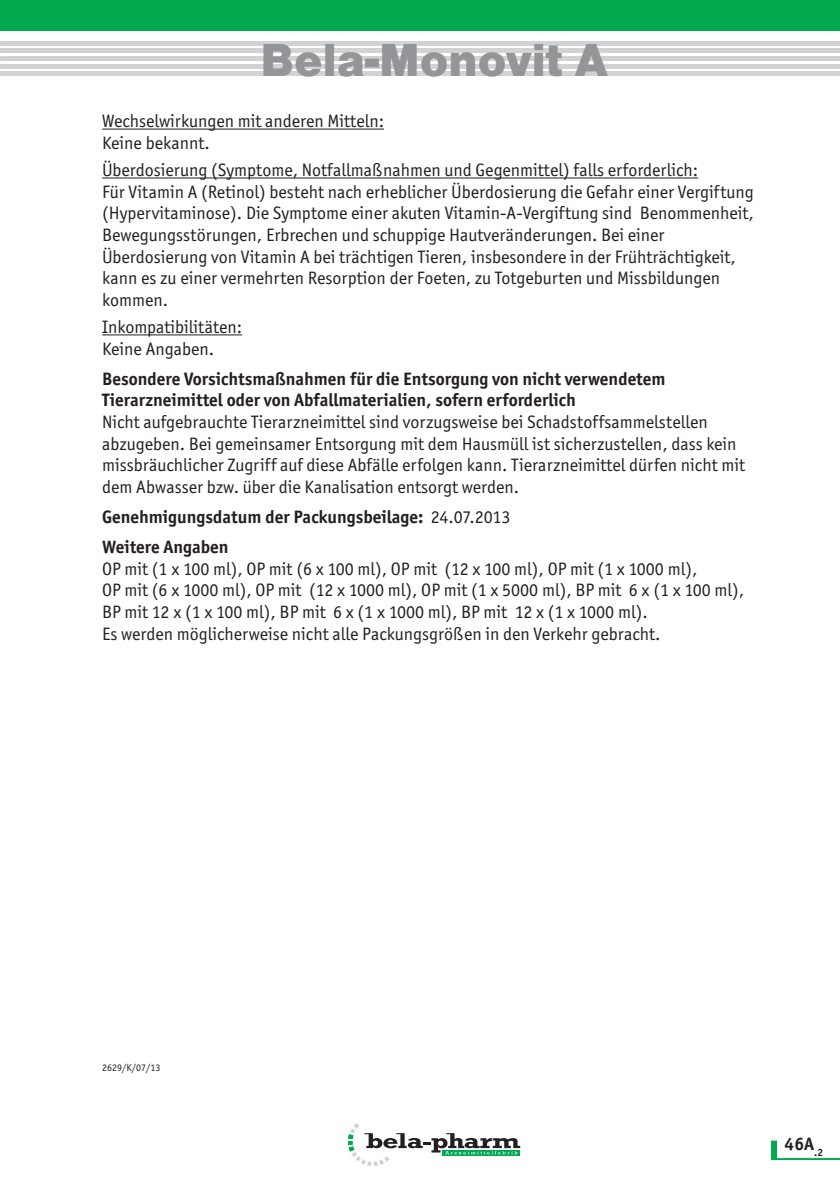
<style>
.page{position:relative;width:840px;height:1191px;background:#fff}
.page>*{position:absolute;margin:0;border:0;box-sizing:border-box;transform-origin:0 0}
.Produktname_2_Seite{font:48px "Nimbus San D Blac";color:#939598}
.Fließtext{font:18px/21.6px "Officina San Itc T";color:#231f20}
.Ü-Absatz{font:700 18px/21.6px "Officina San Itc T";color:#231f20}
.Ü-Absatz-2{font:10px "Officina San Itc T";color:#231f20}
.s1{font-weight:400}
</style>
<div class="page">
<hr style="left:0;top:41px;width:839px;height:4px;background:#d1d2d4">
<hr style="left:0;top:49px;width:839px;height:4px;background:#d1d2d4">
<hr style="left:0;top:56px;width:839px;height:4px;background:#d1d2d4">
<hr style="left:0;top:64px;width:839px;height:4px;background:#d1d2d4">
<hr style="left:0;top:72px;width:839px;height:4px;background:#d1d2d4">
<div style="left:0;top:0;width:839px;height:31px;background:#00a94e"></div>
<svg style="left:348px;top:1123px;width:172px;height:43px"></svg>
<hr style="left:770px;top:1158px;width:69px;height:2px;background:#00a94e">
<svg style="left:771px;top:1140px;width:5px;height:18px"></svg>
<hr style="left:102px;top:129px;width:282px;height:1px;background:#231f20">
<hr style="left:102px;top:177px;width:595px;height:1px;background:#231f20">
<hr style="left:102px;top:334px;width:140px;height:1px;background:#231f20">
<p class="Produktname_2_Seite" style="left:260px;top:32px;width:348px">Bela-Monovit A</p>
<p class="Fließtext" style="left:102px;top:110px;width:283px">Wechselwirkungen mit anderen Mitteln:</p>
<p class="Fließtext" style="left:102px;top:132px;width:109px">Keine bekannt.</p>
<p class="Fließtext" style="left:102px;top:159px;width:597px">Überdosierung (Symptome, Notfallmaßnahmen und Gegenmittel) falls erforderlich:</p>
<p class="Fließtext" style="left:102px;top:181px;width:652px">Für Vitamin A (Retinol) besteht nach erheblicher Überdosierung die Gefahr einer Vergiftung (Hypervitaminose). Die Symptome einer akuten Vitamin-A-Vergiftung sind Benommenheit, Bewegungsstörungen, Erbrechen und schuppige Hautveränderungen. Bei einer Überdosierung von Vitamin A bei trächtigen Tieren, insbesondere in der Frühträchtigkeit, kann es zu einer vermehrten Resorption der Foeten, zu Totgeburten und Missbildungen kommen.</p>
<p class="Fließtext" style="left:102px;top:316px;width:141px">Inkompatibilitäten:</p>
<p class="Fließtext" style="left:102px;top:338px;width:113px">Keine Angaben.</p>
<p class="Ü-Absatz" style="left:102px;top:368px;width:564px">Besondere Vorsichtsmaßnahmen für die Entsorgung von nicht verwendetem<br>Tierarzneimittel oder von Abfallmaterialien, sofern erforderlich</p>
<p class="Fließtext" style="left:102px;top:411px;width:644px">Nicht aufgebrauchte Tierarzneimittel sind vorzugsweise bei Schadstoffsammelstellen abzugeben. Bei gemeinsamer Entsorgung mit dem Hausmüll ist sicherzustellen, dass kein missbräuchlicher Zugriff auf diese Abfälle erfolgen kann. Tierarzneimittel dürfen nicht mit dem Abwasser bzw. über die Kanalisation entsorgt werden.</p>
<p class="Ü-Absatz" style="left:102px;top:506px;width:409px">Genehmigungsdatum der Packungsbeilage: <span class="s1">24.07.2013</span></p>
<p class="Ü-Absatz" style="left:102px;top:536px;width:128px">Weitere Angaben</p>
<p class="Fließtext" style="left:102px;top:558px;width:643px">OP mit (1 x 100 ml), OP mit (6 x 100 ml), OP mit (12 x 100 ml), OP mit (1 x 1000 ml),<br>OP mit (6 x 1000 ml), OP mit (12 x 1000 ml), OP mit (1 x 5000 ml), BP mit 6 x (1 x 100 ml),<br>BP mit 12 x (1 x 100 ml), BP mit 6 x (1 x 1000 ml), BP mit 12 x (1 x 1000 ml).</p>
<p class="Fließtext" style="left:102px;top:622px;width:559px">Es werden möglicherweise nicht alle Packungsgrößen in den Verkehr gebracht.</p>
<p class="Ü-Absatz-2" style="left:102px;top:1061px;width:60px">2629/K/07/13</p>
<p class="Ü-Absatz" style="left:784px;top:1132px;width:40px">46A<sub>.2</sub></p>
</div>
